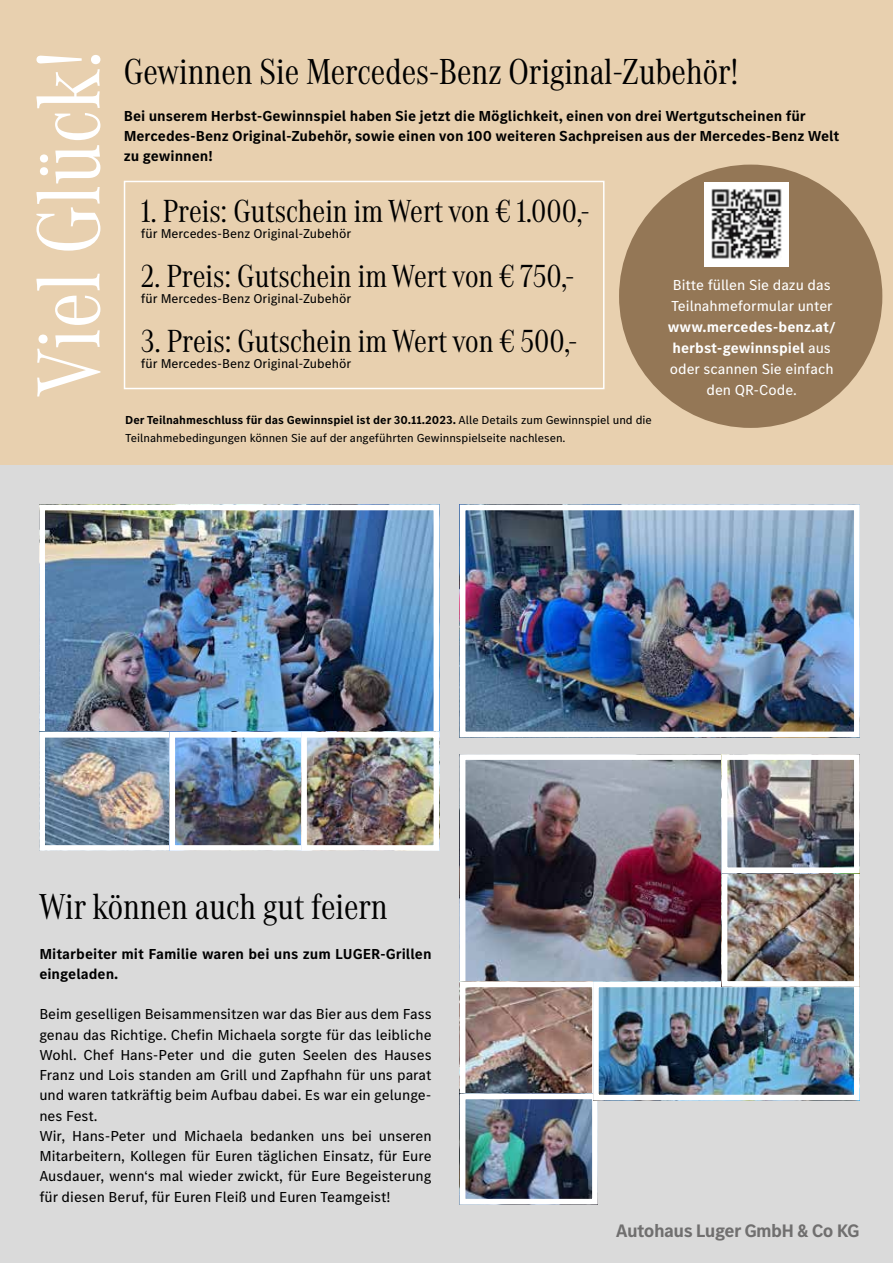
<style>
.page{position:relative;width:893px;height:1263px;background:#fff}
.page>*{position:absolute;margin:0;border:0;box-sizing:border-box;transform-origin:0 0}
.t1{font:93px "MB Corpo A Title Cond";color:#fff}
.t2{font:37.5px "MB Corpo A Title Cond";color:#000}
.t3{font:33.15px "MB Corpo A Title Cond";color:#000}
.t4{font:700 18.75px "MB Corpo S Text";letter-spacing:-.03em;color:#706f6f}
.t5{font:15px/20.2px "MB Corpo S Text";color:#000}
.t6{font:700 15px/20.2px "MB Corpo S Text";color:#000}
.t7{font:700 15px/21px "MB Corpo S Text";color:#fff;text-align:center}
.t8{font:15px/21px "MB Corpo S Text";color:#fff}
.t9{font:13.2px "MB Corpo S Text";color:#000}
.t10{font:12px/18px "MB Corpo S Text";color:#000}
.s1{font-weight:400}
.s2{font-weight:700}
</style>
<div class="page">
<div style="left:0;top:458px;width:893px;height:805px;background:#dadada"></div>
<div style="left:0;top:0;width:893px;height:465px;background:#e8d0af"></div>
<img style="left:46px;top:512px;width:386px;height:218px">
<div style="left:39px;top:505px;width:400px;height:232px;border:6px solid #fff"></div>
<img style="left:467px;top:761px;width:254px;height:219px">
<div style="left:460px;top:754px;width:268px;height:233px;border:6px solid #fff"></div>
<img style="left:467px;top:512px;width:386px;height:218px">
<div style="left:460px;top:505px;width:400px;height:232px;border:6px solid #fff"></div>
<img style="left:46px;top:739px;width:123px;height:105px">
<div style="left:39px;top:732px;width:138px;height:119px;border:6px solid #fff"></div>
<img style="left:467px;top:988px;width:124px;height:105px">
<div style="left:460px;top:981px;width:138px;height:119px;border:6px solid #fff"></div>
<img style="left:467px;top:1100px;width:124px;height:97px">
<div style="left:460px;top:1093px;width:138px;height:111px;border:6px solid #fff"></div>
<img style="left:176px;top:739px;width:124px;height:105px">
<div style="left:169px;top:732px;width:138px;height:119px;border:6px solid #fff"></div>
<img style="left:308px;top:739px;width:124px;height:105px">
<div style="left:301px;top:732px;width:138px;height:119px;border:6px solid #fff"></div>
<img style="left:600px;top:988px;width:253px;height:105px">
<div style="left:593px;top:981px;width:267px;height:119px;border:6px solid #fff"></div>
<img style="left:729px;top:875px;width:124px;height:105px">
<div style="left:722px;top:868px;width:138px;height:119px;border:6px solid #fff"></div>
<img style="left:729px;top:761px;width:124px;height:105px">
<div style="left:722px;top:754px;width:138px;height:119px;border:6px solid #fff"></div>
<div style="left:124px;top:181px;width:480px;height:208px;border:2px solid #fff"></div>
<div style="left:619px;top:165px;width:263px;height:263px;background:#947756;border-radius:50%"></div>
<div style="left:704px;top:182px;width:85px;height:85px;background:#fff"></div>
<img style="left:711px;top:189px;width:71px;height:70px">
<h1 class="t1" style="left:8px;top:396px;width:348px;rotate:-90deg">Viel Glück!</h1>
<h2 class="t2" style="left:124px;top:47px;width:616px">Gewinnen Sie Mercedes-Benz Original-Zubehör!</h2>
<p class="t6" style="left:124px;top:105px;width:717px">Bei unserem Herbst-Gewinnspiel haben Sie jetzt die Möglichkeit, einen von drei Wertgutscheinen für<br>Mercedes-Benz Original-Zubehör, sowie einen von 100 weiteren Sachpreisen aus der Mercedes-Benz Welt zu gewinnen!</p>
<h3 class="t3" style="left:141px;top:189px;width:451px">1. Preis: Gutschein im Wert von € 1.000,-</h3>
<p class="t9" style="left:141px;top:225px;width:212px">für Mercedes-Benz Original-Zubehör</p>
<h3 class="t3" style="left:141px;top:254px;width:436px">2. Preis: Gutschein im Wert von € 750,-</h3>
<p class="t9" style="left:141px;top:290px;width:212px">für Mercedes-Benz Original-Zubehör</p>
<h3 class="t3" style="left:141px;top:319px;width:439px">3. Preis: Gutschein im Wert von € 500,-</h3>
<p class="t9" style="left:141px;top:355px;width:212px">für Mercedes-Benz Original-Zubehör</p>
<p class="t8" style="left:671px;top:274px;width:163px">Bitte füllen Sie dazu das<br>Teilnahmeformular unter</p>
<p class="t7" style="left:668px;top:316px;width:169px">www.mercedes-benz.at/ herbst-gewinnspiel <span class="s1">aus oder scannen Sie einfach den QR-Code.</span></p>
<p class="t10" style="left:125px;top:410px;width:528px"><span class="s2">Der Teilnahmeschluss für das Gewinnspiel ist der 30.11.2023.</span> Alle Details zum Gewinnspiel und die<br>Teilnahmebedingungen können Sie auf der angeführten Gewinnspielseite nachlesen.</p>
<h2 class="t2" style="left:39px;top:882px;width:350px">Wir können auch gut feiern</h2>
<p class="t6" style="left:39px;top:943px;width:394px">Mitarbeiter mit Familie waren bei uns zum LUGER-Grillen eingeladen.</p>
<p class="t5" style="left:39px;top:1003px;width:394px">Beim geselligen Beisammensitzen war das Bier aus dem Fass genau das Richtige. Chefin Michaela sorgte für das leibliche Wohl. Chef Hans-Peter und die guten Seelen des Hauses Franz und Lois standen am Grill und Zapfhahn für uns parat und waren tatkräftig beim Aufbau dabei. Es war ein gelunge&shy;nes Fest.<br>Wir, Hans-Peter und Michaela bedanken uns bei unseren Mitarbeitern, Kollegen für Euren täglichen Einsatz, für Eure Ausdauer, wenn‘s mal wieder zwickt, für Eure Begeisterung für diesen Beruf, für Euren Fleiß und Euren Teamgeist!</p>
<p class="t4" style="left:616px;top:1219px;width:245px">Autohaus Luger GmbH &amp; Co KG</p>
</div>
